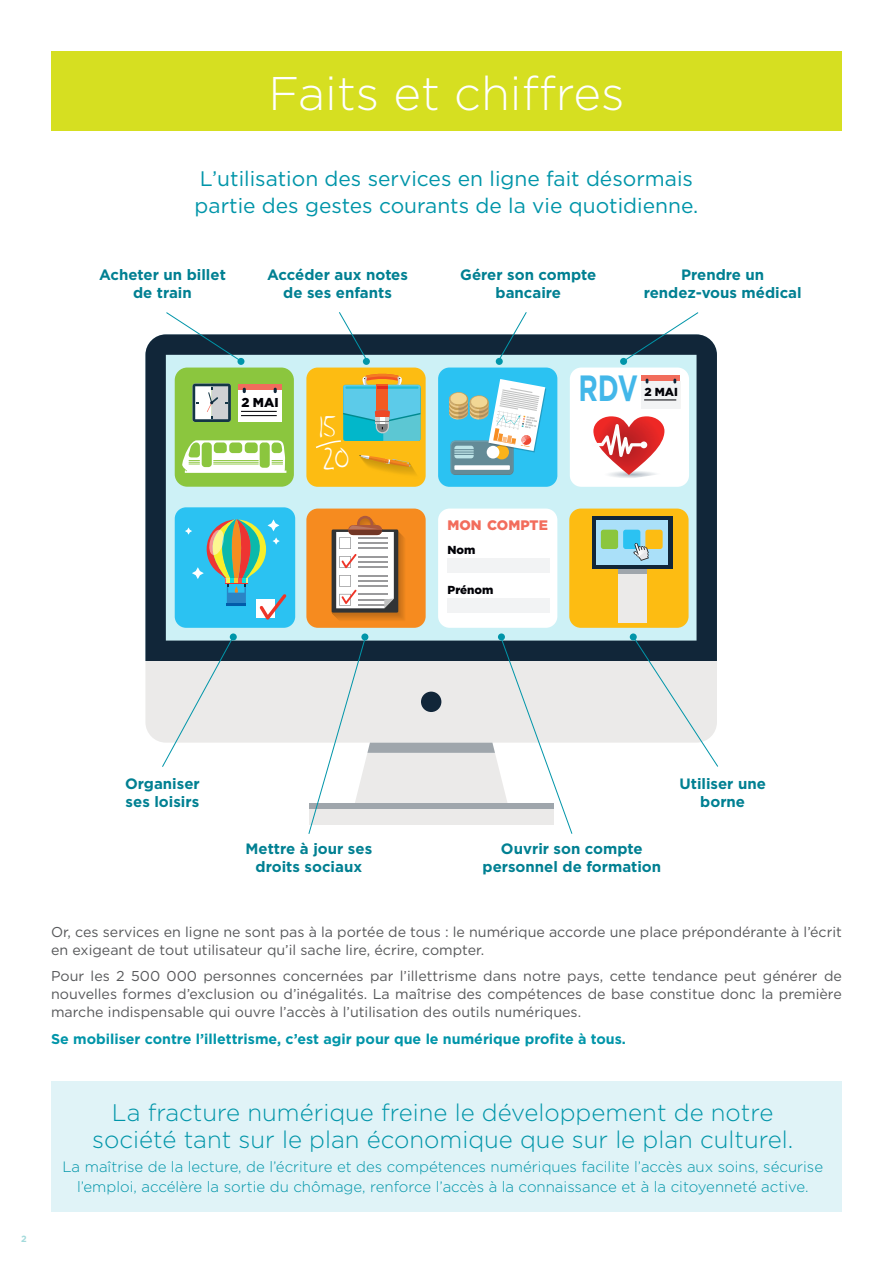
<style>
.page{position:relative;width:893px;height:1263px;background:#fff}
.page>*{position:absolute;margin:0;border:0;box-sizing:border-box;transform-origin:0 0}
.t1{font:300 47.25px "Gotham";color:#fff}
.t2{font:700 36.45px "Gotham";color:#43b7e9;scale:.74 1}
.t3{font:36px/32.1px "Amandas Hand";color:#fff}
.t4{font:300 24px/27px "Gotham";color:#0095a9;text-align:center}
.t5{font:21px/27px "Gotham";color:#0095a9}
.t6{font:700 15px/18px "Gotham";color:#008092;text-align:center}
.t7{font:300 15px/19.5px "Gotham";color:#0095a9;text-align:center}
.t8{font:14.25px/18px "Gotham";color:#57585a}
.t9{font:700 14.25px "Gotham";color:#0095a9}
.t10{font:900 13.8px "Gotham";color:#f26d5c}
.t11{font:900 12.9px "Gotham";color:#010106}
.t12{font:900 11.55px "Gotham";color:#010106}
.t13{font:700 9px "Gotham";color:#a3dadb}
</style>
<div class="page">
<div style="left:51px;top:1082px;width:791px;height:130px;background:#e0f3f7"></div>
<svg style="left:145px;top:334px;width:572px;height:327px;background:#85a4ae"></svg>
<div style="left:145px;top:661px;width:488px;height:82px;background:#ebeae9"></div>
<div style="left:306px;top:368px;width:120px;height:119px;background:#fdbc12;border-radius:11px"></div>
<svg style="left:359px;top:455px;width:57px;height:20px"></svg>
<svg style="left:316px;top:373px;width:104px;height:76px"></svg>
<div style="left:306px;top:508px;width:120px;height:120px;background:#f68b1f;border-radius:11px"></div>
<svg style="left:332px;top:516px;width:73px;height:104px;background:#c9ac92"></svg>
<div style="left:175px;top:368px;width:119px;height:119px;background:#8bc63e;border-radius:12px"></div>
<svg style="left:182px;top:440px;width:104px;height:33px"></svg>
<svg style="left:192px;top:384px;width:39px;height:38px"></svg>
<div style="left:238px;top:384px;width:43px;height:6px;background:#f26d5c"></div>
<svg style="left:238px;top:388px;width:43px;height:33px"></svg>
<hr style="left:241px;top:411px;width:36px;height:1px;background:#010106">
<hr style="left:241px;top:415px;width:36px;height:1px;background:#010106">
<div style="left:438px;top:368px;width:119px;height:119px;background:#2bc2f2;border-radius:11px"></div>
<div style="left:451px;top:441px;width:63px;height:34px;background:#5f838c;border-radius:5px"></div>
<svg style="left:449px;top:379px;width:97px;height:95px"></svg>
<div style="left:175px;top:507px;width:120px;height:121px;background:#2bc2f2;border-radius:11px"></div>
<svg style="left:185px;top:519px;width:101px;height:101px"></svg>
<div style="left:438px;top:508px;width:119px;height:120px;background:#fff;border-radius:11px"></div>
<div style="left:569px;top:508px;width:120px;height:120px;background:#fdbc12;border-radius:11px"></div>
<div style="left:447px;top:558px;width:103px;height:14px;background:#f2f3f4"></div>
<div style="left:447px;top:598px;width:103px;height:14px;background:#f2f3f4"></div>
<div style="left:570px;top:368px;width:119px;height:119px;background:#fff;border-radius:11px"></div>
<svg style="left:593px;top:416px;width:71px;height:62px"></svg>
<div style="left:641px;top:375px;width:39px;height:6px;background:#f26d5c"></div>
<svg style="left:641px;top:379px;width:39px;height:30px"></svg>
<hr style="left:644px;top:399px;width:32px;height:1px;background:#010106">
<div style="left:618px;top:546px;width:28px;height:76px;background:#ebeae9"></div>
<div style="left:618px;top:568px;width:28px;height:6px;background:#9fa6ac"></div>
<div style="left:592px;top:516px;width:80px;height:52px;background:#112639"></div>
<div style="left:596px;top:520px;width:72px;height:44px;background:#aae0f9"></div>
<div style="left:601px;top:530px;width:17px;height:19px;background:#8bc63e;border-radius:3px"></div>
<div style="left:623px;top:530px;width:17px;height:19px;background:#2bc2f2;border-radius:3px"></div>
<div style="left:645px;top:530px;width:18px;height:19px;background:#fdbc12;border-radius:3px"></div>
<svg style="left:633px;top:543px;width:16px;height:18px"></svg>
<div style="left:51px;top:51px;width:791px;height:80px;background:#d6df21"></div>
<svg style="left:165px;top:312px;width:76px;height:50px"></svg>
<div style="left:237px;top:358px;width:7px;height:7px;background:#0095a9;border-radius:50%"></div>
<svg style="left:161px;top:637px;width:73px;height:130px"></svg>
<div style="left:230px;top:633px;width:7px;height:7px;background:#0095a9;border-radius:50%"></div>
<svg style="left:623px;top:312px;width:76px;height:50px"></svg>
<div style="left:620px;top:358px;width:7px;height:7px;background:#0095a9;border-radius:50%"></div>
<svg style="left:633px;top:636px;width:86px;height:131px"></svg>
<div style="left:630px;top:633px;width:7px;height:7px;background:#0095a9;border-radius:50%"></div>
<div style="left:363px;top:358px;width:7px;height:7px;background:#0095a9;border-radius:50%"></div>
<svg style="left:338px;top:312px;width:29px;height:49px"></svg>
<div style="left:361px;top:633px;width:7px;height:7px;background:#0095a9;border-radius:50%"></div>
<div style="left:496px;top:358px;width:7px;height:7px;background:#0095a9;border-radius:50%"></div>
<svg style="left:498px;top:312px;width:29px;height:49px"></svg>
<div style="left:498px;top:633px;width:7px;height:7px;background:#0095a9;border-radius:50%"></div>
<svg style="left:308px;top:638px;width:265px;height:196px"></svg>
<h1 class="t1" style="left:268px;top:63px;width:358px">Faits et chiffres</h1>
<h3 class="t5" style="left:195px;top:165px;width:505px">L’utilisation des services en ligne fait désormais partie des gestes courants de la vie quotidienne.</h3>
<p class="t6" style="left:99px;top:265px;width:128px">Acheter un billet de train</p>
<p class="t6" style="left:267px;top:265px;width:142px">Accéder aux notes de ses enfants</p>
<p class="t11" style="left:241px;top:394px;width:39px">2 MAI</p>
<h3 class="t3" style="left:319px;top:409px;width:31px">15<br>20</h3>
<p class="t6" style="left:460px;top:265px;width:138px">Gérer son compte bancaire</p>
<p class="t6" style="left:644px;top:265px;width:159px">Prendre un rendez-vous médical</p>
<h2 class="t2" style="left:578px;top:364px;width:82px">RDV</h2>
<p class="t12" style="left:644px;top:384px;width:35px">2 MAI</p>
<p class="t10" style="left:447px;top:515px;width:102px">MON COMPTE</p>
<p class="t12" style="left:447px;top:541px;width:29px">Nom</p>
<p class="t12" style="left:447px;top:582px;width:47px">Prénom</p>
<p class="t13" style="left:21px;top:1232px;width:7px">2</p>
<p class="t6" style="left:125px;top:774px;width:76px;text-align:left">Organiser ses loisirs</p>
<p class="t6" style="left:246px;top:840px;width:128px">Mettre à jour ses droits sociaux</p>
<p class="t6" style="left:482px;top:840px;width:180px">Ouvrir son compte personnel de formation</p>
<p class="t6" style="left:679px;top:774px;width:88px">Utiliser une borne</p>
<p class="t8" style="left:51px;top:922px;width:792px">Or, ces services en ligne ne sont pas à la portée de tous : le numérique accorde une place prépondérante à l’écrit en exigeant de tout utilisateur qu’il sache lire, écrire, compter.</p>
<p class="t8" style="left:51px;top:967px;width:792px;text-align:justify">Pour les 2 500 000 personnes concernées par l’illettrisme dans notre pays, cette tendance peut générer de nouvelles formes d’exclusion ou d’inégalités. La maîtrise des compétences de base constitue donc la première marche indispensable qui ouvre l’accès à l’utilisation des outils numériques.</p>
<p class="t9" style="left:51px;top:1029px;width:576px">Se mobiliser contre l’illettrisme, c’est agir pour que le numérique profite à tous.</p>
<h3 class="t4" style="left:92px;top:1099px;width:702px">La fracture numérique freine le développement de notre société tant sur le plan économique que sur le plan culturel.</h3>
<p class="t7" style="left:62px;top:1156px;width:762px">La maîtrise de la lecture, de l’écriture et des compétences numériques facilite l’accès aux soins, sécurise l’emploi, accélère la sortie du chômage, renforce l’accès à la connaissance et à la citoyenneté active.</p>
</div>
